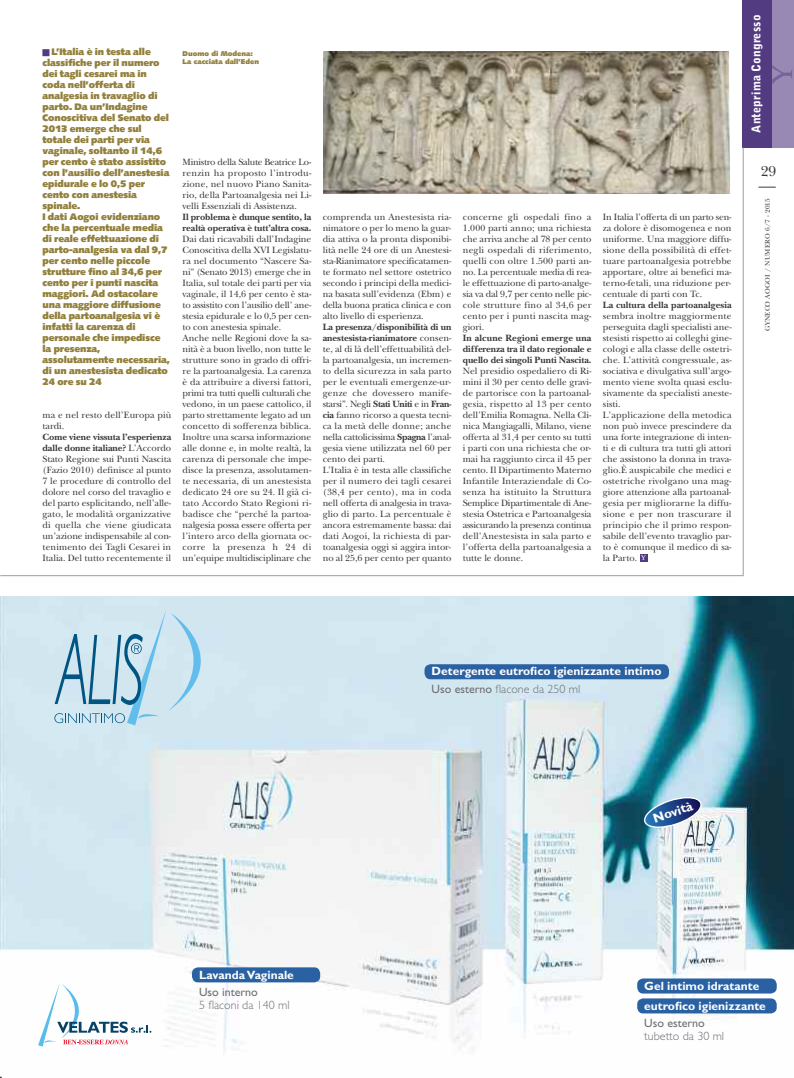
<style>
.page{position:relative;width:794px;height:1078px;background:#fff}
.page>*{position:absolute;margin:0;border:0;box-sizing:border-box;transform-origin:0 0}
.t1{font:500 28.7px "Palatino";color:#75629b}
.t2{font:15px "New Baskerville";color:#39383a}
.t3{font:700 13.2px "Gill Sans";color:#fff}
.t4{font:700 12px "Gill Sans";color:#fff}
.t5{font:300 12px "Gill Sans";color:#6c6f74}
.t6{font:12px "Gill Sans";color:#6c6f74}
.t7{font:900 12px "Bell Gothic";letter-spacing:.015em;color:#fff}
.t8{font:9.5px/11px "New Baskerville";color:#39383a;text-align:justify}
.t9{font:900 9.5px/11px "Syntax";letter-spacing:-.01em;color:#92803c}
.t10{font:700 9.5px/11px "New Baskerville";letter-spacing:-.01em;color:#39383a}
.t11{font:900 7px/8px "Syntax";color:#92803c}
.t12{font:7px "New Baskerville";letter-spacing:.025em;color:#39383a}
.s1{color:#533b82}
.s2{font-weight:700}
.s3{font-family:"Palatino";font-weight:500;font-size:7px;color:#fff}
.s4{font-weight:400}
</style>
<div class="page">
<div style="left:771px;top:0;width:23px;height:147px;background:#9889b4"></div>
<div style="left:743px;top:0;width:28px;height:147px;background:#533b82"></div>
<svg style="left:758px;top:187px;width:17px;height:1px"></svg>
<hr style="left:743px;top:147px;width:1px;height:428px;background:#9c9c9c">
<div style="left:640px;top:553px;width:7px;height:8px;background:#533b82"></div>
<hr style="left:0;top:575px;width:743px;height:1px;background:#9c9c9c">
<img style="left:323px;top:51px;width:407px;height:143px">
<img style="left:0;top:596px;width:794px;height:454px">
<svg style="left:54px;top:609px;width:147px;height:116px;background:#bad7e6"></svg>
<svg style="left:38px;top:982px;width:113px;height:64px"></svg>
<div style="left:192px;top:967px;width:128px;height:15px;background:#2a61a3;border-radius:6px"></div>
<div style="left:637px;top:998px;width:139px;height:15px;background:#2a61a3;border-radius:6px"></div>
<div style="left:637px;top:978px;width:139px;height:15px;background:#2a61a3;border-radius:6px"></div>
<div style="left:424px;top:664px;width:245px;height:15px;background:#2a61a3;border-radius:6px"></div>
<svg style="left:643px;top:796px;width:60px;height:31px;background:#5b7fa8"></svg>
<p class="t9" style="left:43px;top:47px;width:129px"><span class="s1">■</span> L’Italia è in testa alle classifiche per il numero dei tagli cesarei ma in coda nell’offerta di analgesia in travaglio di parto. Da un’Indagine<br>Conoscitiva del Senato del<br>2013 emerge che sul totale dei parti per via vaginale, soltanto il 14,6 per cento è stato assistito con l’ausilio dell’anestesia epidurale e lo 0,5 per cento con anestesia spinale.<br>I dati Aogoi evidenziano che la percentuale media di reale effettuazione di parto-analgesia va dal 9,7 per cento nelle piccole strutture fino al 34,6 per cento per i punti nascita maggiori. Ad ostacolare una maggiore diffusione della partoanalgesia vi è infatti la carenza di personale che impedisce la presenza, assolutamente necessaria, di un anestesista dedicato<br>24 ore su 24</p>
<p class="t8" style="left:43px;top:411px;width:130px">ma e nel resto dell’Europa più tardi.</p>
<p class="t8" style="left:43px;top:433px;width:130px"><span class="s2">Come viene vissuta l’esperienza dalle donne italiane?</span> L’Accordo Stato Regione sui Punti Nascita (Fazio 2010) definisce al punto 7 le procedure di controllo del dolore nel corso del travaglio e del parto esplicitando, nell’alle&shy;gato, le modalità organizzative di quella che viene giudicata un’azione indispensabile al con&shy;tenimento dei Tagli Cesarei in Italia. Del tutto recentemente il</p>
<p class="t11" style="left:183px;top:51px;width:78px">Duomo di Modena:<br>La cacciata dall’Eden</p>
<p class="t8" style="left:183px;top:158px;width:130px">Ministro della Salute Beatrice Lo&shy;renzin ha proposto l’introdu&shy;zione, nel nuovo Piano Sanita&shy;rio, della Partoanalgesia nei Li&shy;velli Essenziali di Assistenza.</p>
<p class="t10" style="left:183px;top:211px;width:130px">Il problema è dunque sentito, la realtà operativa è tutt’altra cosa.</p>
<p class="t8" style="left:183px;top:235px;width:130px;text-align:left">Dai dati ricavabili dall’Indagine<br>Conoscitiva della XVI Legislatu&shy;ra nel documento “Nascere Sa&shy;ni” (Senato 2013) emerge che in<br>Italia, sul totale dei parti per via vaginale, il 14,6 per cento è sta&shy;to assistito con l’ausilio dell’ ane&shy;stesia epidurale e lo 0,5 per cen&shy;to con anestesia spinale.<br>Anche nelle Regioni dove la sa&shy;nità è a buon livello, non tutte le strutture sono in grado di offri&shy;re la partoanalgesia. La carenza è da attribuire a diversi fattori, primi tra tutti quelli culturali che vedono, in un paese cattolico, il parto strettamente legato ad un concetto di sofferenza biblica.<br>Inoltre una scarsa informazione alle donne e, in molte realtà, la carenza di personale che impe&shy;disce la presenza, assolutamen&shy;te necessaria, di un anestesista dedicato 24 ore su 24. Il già ci&shy;tato Accordo Stato Regioni ri&shy;badisce che “perché la partoa&shy;nalgesia possa essere offerta per l’intero arco della giornata oc&shy;corre la presenza h 24 di un’equipe multidisciplinare che</p>
<p class="t8" style="left:323px;top:213px;width:130px">comprenda un Anestesista ria&shy;nimatore o per lo meno la guar&shy;dia attiva o la pronta disponibi&shy;lità nelle 24 ore di un Anestesi&shy;sta-Rianimatore specificatamen&shy;te formato nel settore ostetrico secondo i principi della medici&shy;na basata sull’evidenza (Ebm) e della buona pratica clinica e con alto livello di esperienza.</p>
<p class="t8" style="left:323px;top:323px;width:130px;text-align:left"><span class="s2">La presenza/disponibilità di un anestesista-rianimatore</span> consen&shy;te, al di là dell’effettuabilità del&shy;la partoanalgesia, un incremen&shy;to della sicurezza in sala parto per le eventuali emergenze-ur&shy;genze che dovessero manife&shy;starsi”. Negli <span class="s2">Stati Uniti</span> e in <span class="s2">Fran&shy;cia</span> fanno ricorso a questa tecni&shy;ca la metà delle donne; anche nella cattolicissima <span class="s2">Spagna</span> l’anal&shy;gesia viene utilizzata nel 60 per cento dei parti.<br>L’Italia è in testa alle classifiche per il numero dei tagli cesarei (38,4 per cento), ma in coda nell offerta di analgesia in trava&shy;glio di parto. La percentuale è ancora estremamente bassa: dai dati Aogoi, la richiesta di par&shy;toanalgesia oggi si aggira intor&shy;no al 25,6 per cento per quanto</p>
<p class="t8" style="left:463px;top:213px;width:130px">concerne gli ospedali fino a 1.000 parti anno; una richiesta che arriva anche al 78 per cento negli ospedali di riferimento, quelli con oltre 1.500 parti an&shy;no. La percentuale media di rea&shy;le effettuazione di parto-analge&shy;sia va dal 9,7 per cento nelle pic&shy;cole strutture fino al 34,6 per cento per i punti nascita mag&shy;giori.</p>
<p class="t10" style="left:463px;top:332px;width:130px;text-align:justify">In alcune Regioni emerge una differenza tra il dato regionale e quello dei singoli Punti Nascita.</p>
<p class="t8" style="left:463px;top:367px;width:130px">Nel presidio ospedaliero di Ri&shy;mini il 30 per cento delle gravi&shy;de partorisce con la partoanal&shy;gesia, rispetto al 13 per cento dell’Emilia Romagna. Nella Cli&shy;nica Mangiagalli, Milano, viene offerta al 31,4 per cento su tutti i parti con una richiesta che or&shy;mai ha raggiunto circa il 45 per cento. Il Dipartimento Materno Infantile Interaziendale di Co&shy;senza ha istituito la Struttura Semplice Dipartimentale di Ane&shy;stesia Ostetrica e Partoanalgesia assicurando la presenza continua dell’Anestesista in sala parto e l’offerta della partoanalgesia a tutte le donne.</p>
<p class="t8" style="left:603px;top:213px;width:130px">In Italia l’offerta di un parto sen&shy;za dolore è disomogenea e non uniforme. Una maggiore diffu&shy;sione della possibilità di effet&shy;tuare partoanalgesia potrebbe apportare, oltre ai benefici ma&shy;terno-fetali, una riduzione per&shy;centuale di parti con Tc.</p>
<p class="t10" style="left:603px;top:299px;width:130px">La cultura della partoanalgesia</p>
<p class="t8" style="left:603px;top:312px;width:130px;text-align:left">sembra inoltre maggiormente perseguita dagli specialisti ane&shy;stesisti rispetto ai colleghi gine&shy;cologi e alla classe delle ostetri&shy;che. L’attività congressuale, as&shy;sociativa e divulgativa sull’argo&shy;mento viene svolta quasi esclu&shy;sivamente da specialisti aneste&shy;sisti.<br>L’applicazione della metodica non può invece prescindere da una forte integrazione di inten&shy;ti e di cultura tra tutti gli attori che assistono la donna in trava&shy;glio.È auspicabile che medici e ostetriche rivolgano una mag&shy;giore attenzione alla partoanal&shy;gesia per migliorarne la diffu&shy;sione e per non trascurare il principio che il primo respon&shy;sabile dell’evento travaglio par&shy;to è comunque il medico di sa&shy;la Parto. <span class="s3">Y</span></p>
<p class="t7" style="left:751px;top:133px;width:119px;rotate:-90deg">Anteprima Congresso</p>
<h1 class="t1" style="left:771px;top:84px;width:21px;rotate:-90deg">Y</h1>
<h2 class="t2" style="left:760px;top:166px;width:17px">29</h2>
<p class="t12" style="left:765px;top:330px;width:134px;rotate:-90deg">GYNECO AOGOI / NUMERO 6/7 - 2015</p>
<p class="t4" style="left:431px;top:666px;width:231px">Detergente eutrofico igienizzante intimo</p>
<p class="t5" style="left:431px;top:684px;width:150px"><span class="s4">Uso esterno</span> flacone da 250 ml</p>
<h3 class="t3" style="left:652px;top:813px;width:43px;rotate:-18deg">Novità</h3>
<p class="t4" style="left:199px;top:969px;width:96px">Lavanda Vaginale</p>
<p class="t6" style="left:199px;top:987px;width:60px">Uso interno</p>
<p class="t5" style="left:199px;top:1000px;width:92px">5 flaconi da 140 ml</p>
<p class="t4" style="left:644px;top:980px;width:117px">Gel intimo idratante</p>
<p class="t4" style="left:644px;top:1000px;width:123px">eutrofico igienizzante</p>
<p class="t6" style="left:644px;top:1018px;width:62px">Uso esterno</p>
<p class="t5" style="left:644px;top:1031px;width:81px">tubetto da 30 ml</p>
</div>
